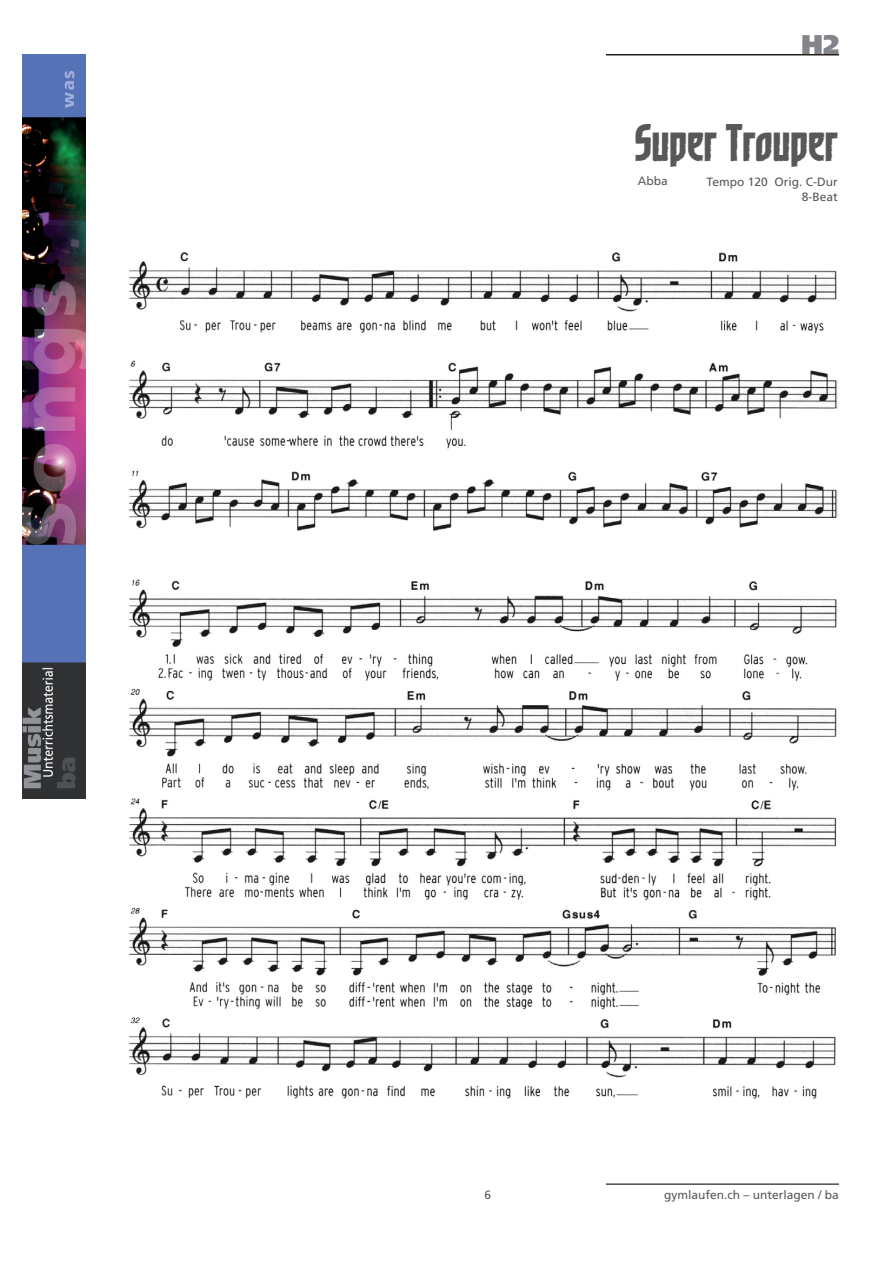
<style>
.page{position:relative;width:893px;height:1263px;background:#fff}
.page>*{position:absolute;margin:0;border:0;box-sizing:border-box;transform-origin:0 0}
.t1{font:700 45px "Grafilone LL";color:#57585a}
.t2{font:900 27px "Frutiger";color:#83858a}
.t3{font:12px/14.4px "Frutiger";color:#57585a;text-align:right}
</style>
<div class="page">
<img style="left:22px;top:54px;width:63px;height:745px">
<hr style="left:606px;top:54px;width:233px;height:2px;background:#241e1b">
<hr style="left:606px;top:1183px;width:233px;height:2px;background:#241e1b">
<img style="left:129px;top:252px;width:708px;height:848px">
<h2 class="t2" style="left:801px;top:28px;width:39px">H2</h2>
<h1 class="t1" style="left:635px;top:118px;width:204px">Super Trouper</h1>
<p class="t3" style="left:706px;top:175px;width:133px">Tempo 120 Orig. C-Dur<br>8-Beat</p>
<p class="t3" style="left:638px;top:174px;width:31px">Abba</p>
<p class="t3" style="left:484px;top:1187px;width:8px">6</p>
<p class="t3" style="left:664px;top:1187px;width:176px">gymlaufen.ch – unterlagen / ba</p>
</div>
